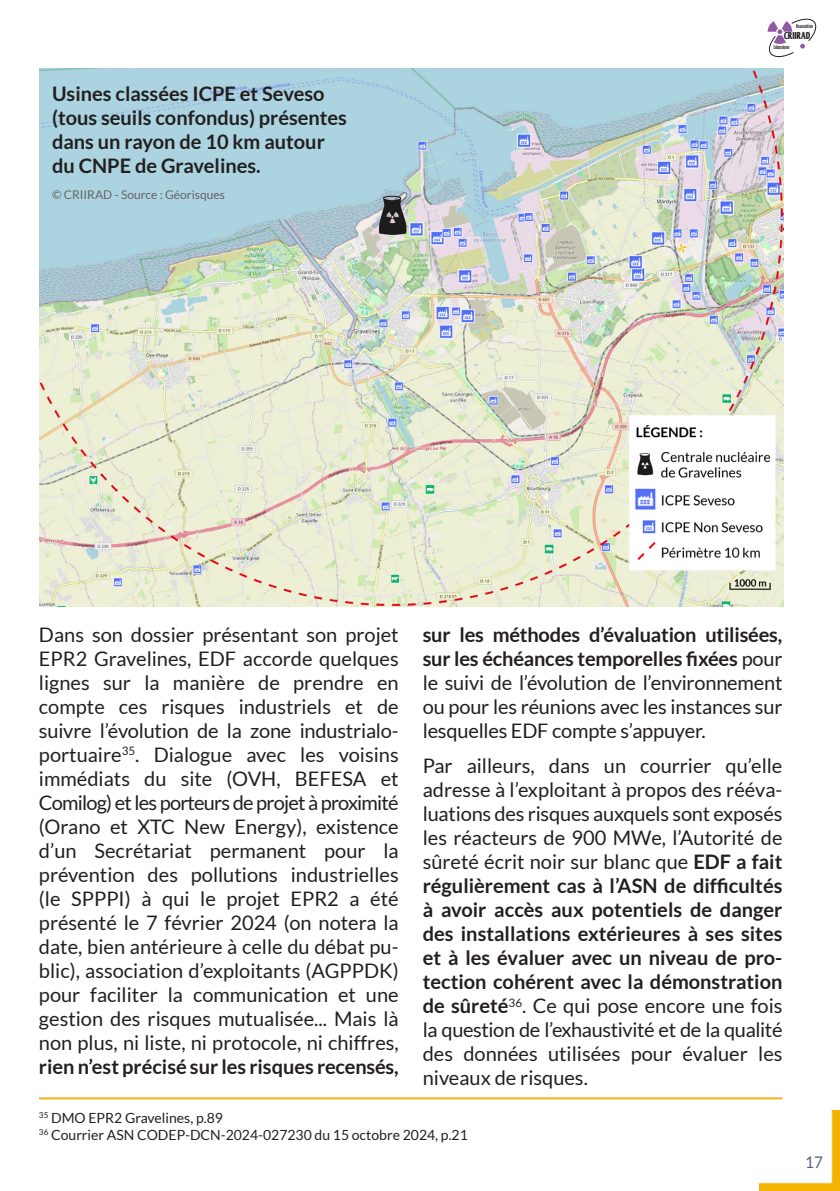
<style>
.page{position:relative;width:840px;height:1191px;background:#fff}
.page>*{position:absolute;margin:0;border:0;box-sizing:border-box;transform-origin:0 0}
.Texte_standard{font:20px/24px "Lato";color:#231f20;text-align:justify}
.Texte_standard-2{font:700 20px/24px "Lato";color:#231f20}
.t1{font:16px "Lato";color:#5b5c83;scale:.96 1}
.Notes_bas_de_page{font:14px "Lato";color:#231f20}
.Légendes{font:12px "Lato";color:#636366}
.t2{font:700 9.6px "Oli Jo";letter-spacing:-.06em;color:#231f20;scale:.72 1}
.t3{font:5.4px "Tandelle";color:#231f20;scale:1.2 1}
.s1{font-weight:700}
</style>
<div class="page">
<svg style="left:759px;top:1110px;width:80px;height:81px"></svg>
<svg style="left:767px;top:18px;width:49px;height:40px"></svg>
<hr style="left:39px;top:1097px;width:743px;height:2px;background:#f3b219">
<img style="left:39px;top:68px;width:743px;height:538px">
<p class="t3" style="left:795px;top:23px;width:16px">Association</p>
<p class="Texte_standard-2" style="left:52px;top:82px;width:296px">Usines classées ICPE et Seveso (tous seuils confondus) présentes dans un rayon de 10 km autour du CNPE de Gravelines.</p>
<p class="Légendes" style="left:52px;top:188px;width:174px">© CRIIRAD - Source : Géorisques</p>
<p class="t2" style="left:783px;top:30px;width:38px">CRIIRAD</p>
<p class="t3" style="left:773px;top:44px;width:15px">Laboratoire</p>
<p class="Texte_standard" style="left:39px;top:622px;width:361px">Dans son dossier présentant son projet EPR2 Gravelines, EDF accorde quelques lignes sur la manière de prendre en compte ces risques industriels et de suivre l’évolution de la zone industrialo&shy;portuaire<sup>35</sup>. Dialogue avec les voisins immédiats du site (OVH, BEFESA et Comilog) et les porteurs de projet à proximité (Orano et XTC New Energy), existence d’un Secrétariat permanent pour la prévention des pollutions industrielles (le SPPPI) à qui le projet EPR2 a été présenté le 7 février 2024 (on notera la date, bien antérieure à celle du débat pu&shy;blic), association d’exploitants (AGPPDK) pour faciliter la communication et une gestion des risques mutualisée... Mais là non plus, ni liste, ni protocole, ni chiffres, <span class="s1">rien n’est précisé sur les risques recensés,</span></p>
<p class="Texte_standard" style="left:422px;top:622px;width:361px"><span class="s1">sur les méthodes d’évaluation utilisées, sur les échéances temporelles fixées</span> pour le suivi de l’évolution de l’environnement ou pour les réunions avec les instances sur lesquelles EDF compte s’appuyer.</p>
<p class="Texte_standard" style="left:422px;top:754px;width:361px">Par ailleurs, dans un courrier qu’elle adresse à l’exploitant à propos des rééva&shy;luations des risques auxquels sont exposés les réacteurs de 900 MWe, l’Autorité de sûreté écrit noir sur blanc que <span class="s1">EDF a fait régulièrement cas à l’ASN de difficultés à avoir accès aux potentiels de danger des installations extérieures à ses sites et à les évaluer avec un niveau de pro&shy;tection cohérent avec la démonstration de sûreté</span><sup>36</sup>. Ce qui pose encore une fois la question de l’exhaustivité et de la qualité des données utilisées pour évaluer les niveaux de risques.</p>
<p class="Notes_bas_de_page" style="left:39px;top:1110px;width:185px"><sup>35</sup> DMO EPR2 Gravelines, p.89</p>
<p class="Notes_bas_de_page" style="left:39px;top:1126px;width:430px"><sup>36</sup> Courrier ASN CODEP-DCN-2024-027230 du 15 octobre 2024, p.21</p>
<p class="t1" style="left:804px;top:1153px;width:20px">17</p>
</div>
